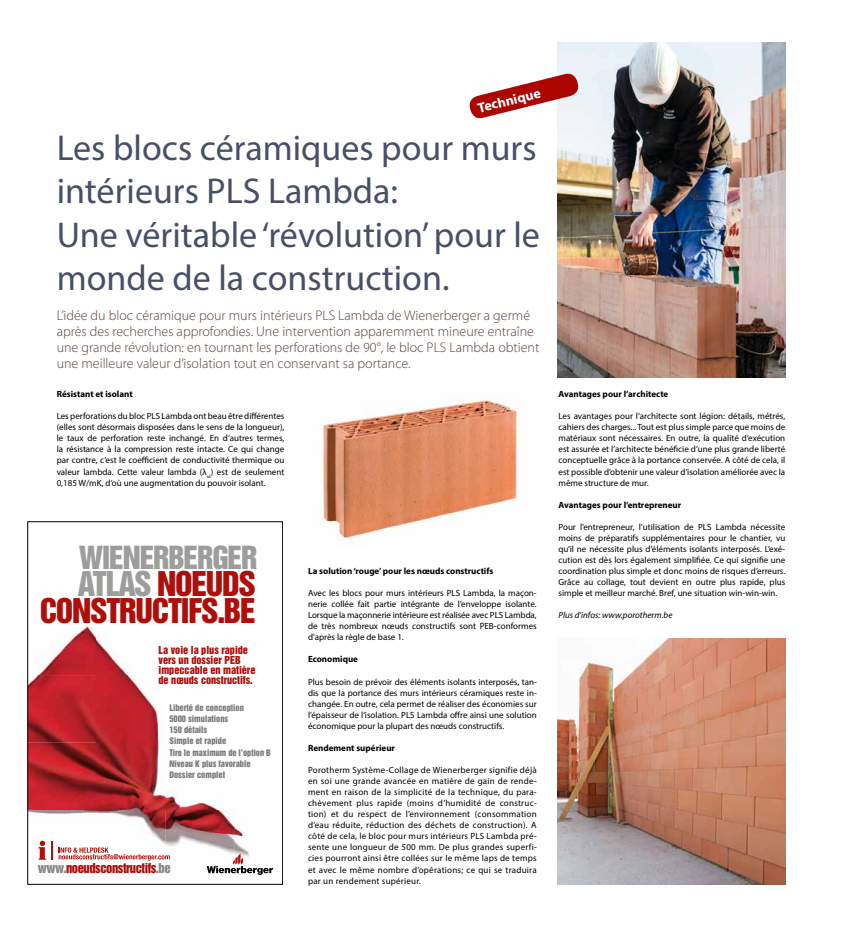
<style>
.page{position:relative;width:842px;height:927px;background:#fff}
.page>*{position:absolute;margin:0;border:0;box-sizing:border-box;transform-origin:0 0}
.t1{font:36px/43.2px "Myriad Pro";color:#485068}
.t2{font:31.2px/27.3px "Helvetica Inserat LT Std";letter-spacing:-.04em;color:#ae0f0a;text-align:right}
.t3{font:29.2px "Helvetica Inserat LT Std";letter-spacing:-.04em;color:#9d9d9c}
.t4{font:300 14px/16px "Myriad Pro";color:#594138}
.t5{font:700 14px "Myriad Pro";color:#fff}
.t6{font:12.4px "Helvetica Inserat LT Std";letter-spacing:-.035em;color:#ae0f0a}
.t7{font:10.1px/10.1px "Helvetica Inserat LT Std";color:#ae0f0a}
.t8{font:9px/11.1px "Myriad Pro";color:#000;text-align:justify}
.t9{font:700 9px "Myriad Pro";color:#000}
.t10{font:italic 9px "Myriad Pro";color:#000}
.t11{font:8.3px/11.1px "Helvetica Inserat LT Std";color:#7c7b7b}
.s1{color:#9d9d9c}
.s2{color:#878787}
</style>
<div class="page">
<img style="left:320px;top:397px;width:201px;height:148px">
<img style="left:558px;top:43px;width:227px;height:334px">
<img style="left:558px;top:639px;width:227px;height:245px">
<svg style="left:469px;top:72px;width:111px;height:48px"></svg>
<img style="left:30px;top:619px;width:219px;height:248px">
<svg style="left:207px;top:853px;width:66px;height:22px"></svg>
<svg style="left:59px;top:847px;width:50px;height:6px"></svg>
<svg style="left:38px;top:841px;width:8px;height:19px"></svg>
<svg style="left:52px;top:842px;width:1px;height:18px"></svg>
<img style="left:59px;top:854px;width:111px;height:7px">
<h3 class="t5" style="left:476px;top:99px;width:66px;rotate:-14deg">Technique</h3>
<h1 class="t1" style="left:57px;top:126px;width:485px">Les blocs céramiques pour murs intérieurs PLS Lambda:<br>Une véritable ‘révolution’ pour le monde de la construction.</h1>
<p class="t4" style="left:57px;top:307px;width:484px">L’idée du bloc céramique pour murs intérieurs PLS Lambda de Wienerberger a germé après des recherches approfondies. Une intervention apparemment mineure entraîne une grande révolution: en tournant les perforations de 90°, le bloc PLS Lambda obtient une meilleure valeur d’isolation tout en conservant sa portance.</p>
<p class="t9" style="left:57px;top:388px;width:77px">Résistant et isolant</p>
<p class="t8" style="left:57px;top:411px;width:229px">Les perforations du bloc PLS Lambda ont beau être différentes (elles sont désormais disposées dans le sens de la longueur), le taux de perforation reste inchangé. En d’autres termes, la résistance à la compression reste intacte. Ce qui change par contre, c’est le coefficient de conductivité thermique ou valeur lambda. Cette valeur lambda (λ<sub>ui</sub>) est de seulement 0,185 W/mK, d’où une augmentation du pouvoir isolant.</p>
<h3 class="t3" style="left:79px;top:540px;width:180px">WIENERBERGER</h3>
<h2 class="t2" style="left:40px;top:571px;width:218px"><span class="s1">ATLAS</span> NOEUDS<br>CONSTRUCTIFS.BE</h2>
<p class="t7" style="left:159px;top:645px;width:98px">La voie la plus rapide vers un dossier PEB impeccable en matière de nœuds constructifs.</p>
<p class="t11" style="left:169px;top:703px;width:103px">Liberté de conception<br>5000 simulations<br>150 détails<br>Simple et rapide<br>Tire le maximum de l’option B<br>Niveau K plus favorable<br>Dossier complet</p>
<h3 class="t6" style="left:38px;top:861px;width:134px"><span class="s2">www.</span>noeudsconstructifs<span class="s2">.be</span></h3>
<p class="t9" style="left:308px;top:565px;width:187px">La solution ‘rouge’ pour les nœuds constructifs</p>
<p class="t8" style="left:308px;top:587px;width:230px">Avec les blocs pour murs intérieurs PLS Lambda, la maçon&shy;nerie collée fait partie intégrante de l’enveloppe isolante.<br>Lorsque la maçonnerie intérieure est réalisée avec PLS Lambda, de très nombreux nœuds constructifs sont PEB-conformes d'après la règle de base 1.</p>
<p class="t9" style="left:308px;top:654px;width:51px">Economique</p>
<p class="t8" style="left:308px;top:676px;width:230px">Plus besoin de prévoir des éléments isolants interposés, tan&shy;dis que la portance des murs intérieurs céramiques reste in&shy;changée. En outre, cela permet de réaliser des économies sur l’épaisseur de l’isolation. PLS Lambda offre ainsi une solution économique pour la plupart des nœuds constructifs.</p>
<p class="t9" style="left:308px;top:742px;width:88px">Rendement supérieur</p>
<p class="t8" style="left:308px;top:764px;width:230px">Porotherm Système-Collage de Wienerberger signifie déjà en soi une grande avancée en matière de gain de rende&shy;ment en raison de la simplicité de la technique, du para&shy;chèvement plus rapide (moins d’humidité de construc&shy;tion) et du respect de l’environnement (consommation d’eau réduite, réduction des déchets de construction). A côté de cela, le bloc pour murs intérieurs PLS Lambda pré&shy;sente une longueur de 500 mm. De plus grandes superfi&shy;cies pourront ainsi être collées sur le même laps de temps et avec le même nombre d’opérations; ce qui se traduira par un rendement supérieur.</p>
<p class="t9" style="left:558px;top:388px;width:111px">Avantages pour l’architecte</p>
<p class="t8" style="left:558px;top:411px;width:228px">Les avantages pour l’architecte sont légion: détails, métrés, cahiers des charges... Tout est plus simple parce que moins de matériaux sont nécessaires. En outre, la qualité d’exécution est assurée et l’architecte bénéficie d’une plus grande liberté conceptuelle grâce à la portance conservée. A côté de cela, il est possible d’obtenir une valeur d’isolation améliorée avec la même structure de mur.</p>
<p class="t9" style="left:558px;top:499px;width:124px">Avantages pour l’entrepreneur</p>
<p class="t8" style="left:558px;top:521px;width:228px">Pour l’entrepreneur, l’utilisation de PLS Lambda nécessite moins de préparatifs supplémentaires pour le chantier, vu qu’il ne nécessite plus d’éléments isolants interposés. L’exé&shy;cution est dès lors également simplifiée. Ce qui signifie une coordination plus simple et donc moins de risques d’erreurs.<br>Grâce au collage, tout devient en outre plus rapide, plus simple et meilleur marché. Bref, une situation win-win-win.</p>
<p class="t10" style="left:558px;top:610px;width:115px">Plus d’infos: www.porotherm.be</p>
</div>
